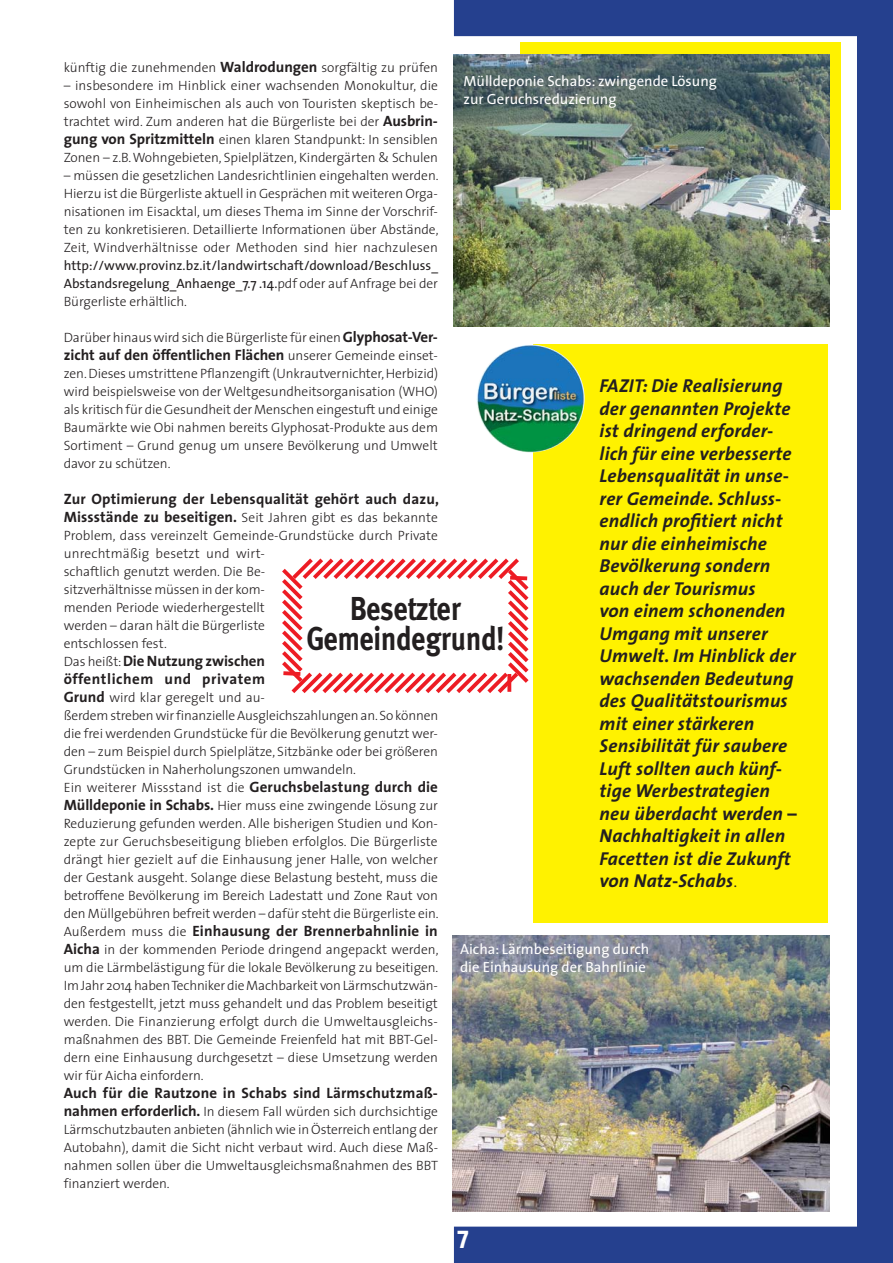
<style>
.page{position:relative;width:893px;height:1263px;background:#fff}
.page>*{position:absolute;margin:0;border:0;box-sizing:border-box;transform-origin:0 0}
.t1{font:700 33.15px/30.3px "Meta";color:#231f20;text-align:center;scale:.85 1}
.t2{font:25.5px "The Sans Bold Caps";color:#fff}
.t3{font:italic 700 18.75px/22.5px "The Sans";letter-spacing:.01em;color:#231f20}
.t4{font:700 15px/18px "The Sans";letter-spacing:.01em;color:#231f20}
.t5{font:14.7px/18px "The Sans";color:#fff}
.t6{font:300 13.5px/18px "The Sans";letter-spacing:-.005em;color:#231f20;text-align:justify}
.t7{font:13.5px/18px "The Sans";letter-spacing:-.005em;color:#231f20;text-align:justify}
.s1{font-weight:700;font-size:15px}
.s2{font-weight:300}
.s3{font-weight:300;font-size:13.5px}
.s4{font-weight:300;font-style:normal}
</style>
<div class="page">
<div style="left:454px;top:0;width:439px;height:36px;background:#25408e"></div>
<div style="left:454px;top:1226px;width:439px;height:37px;background:#25408e"></div>
<div style="left:857px;top:35px;width:36px;height:1228px;background:#25408e"></div>
<svg style="left:282px;top:558px;width:247px;height:135px"></svg>
<div style="left:533px;top:344px;width:295px;height:579px;background:#fff200"></div>
<img style="left:476px;top:345px;width:109px;height:107px;border-radius:50%">
<div style="left:521px;top:43px;width:320px;height:167px;background:#fff200"></div>
<img style="left:453px;top:935px;width:376px;height:277px">
<img style="left:454px;top:55px;width:375px;height:271px">
<p class="t6" style="left:64px;top:60px;width:376px">künftig die zunehmenden <span class="s1">Waldrodungen</span> sorgfältig zu prüfen</p>
<p class="t6" style="left:64px;top:78px;width:376px">– insbesondere im Hinblick einer wachsenden Monokultur, die sowohl von Einheimischen als auch von Touristen skeptisch be&shy;trachtet wird. Zum anderen hat die Bürgerliste bei der <span class="s1">Ausbrin&shy;gung von Spritzmitteln</span> einen klaren Standpunkt: In sensiblen Zonen – z.B. Wohngebieten, Spielplätzen, Kindergärten &amp; Schulen</p>
<p class="t6" style="left:64px;top:168px;width:376px">– müssen die gesetzlichen Landesrichtlinien eingehalten werden.<br>Hierzu ist die Bürgerliste aktuell in Gesprächen mit weiteren Orga&shy;nisationen im Eisacktal, um dieses Thema im Sinne der Vorschrif&shy;ten zu konkretisieren. Detaillierte Informationen über Abstände, Zeit, Windverhältnisse oder Methoden sind hier nachzulesen</p>
<p class="t7" style="left:64px;top:258px;width:376px">http://www.provinz.bz.it/landwirtschaft/download/Beschluss_ Abstandsregelung_Anhaenge_7.7 .14.<span class="s2">pdf oder auf Anfrage bei der Bürgerliste erhältlich.</span></p>
<p class="t6" style="left:64px;top:330px;width:376px">Darüber hinaus wird sich die Bürgerliste für einen <span class="s1">Glyphosat-Ver-</span></p>
<p class="t4" style="left:64px;top:346px;width:376px">zicht auf den öffentlichen Flächen <span class="s3">unserer Gemeinde einset-</span></p>
<p class="t6" style="left:64px;top:366px;width:376px">zen. Dieses umstrittene Pflanzengift (Unkrautvernichter, Herbizid) wird beispielsweise von der Weltgesundheitsorganisation (WHO) als kritisch für die Gesundheit der Menschen eingestuft und einige Baumärkte wie Obi nahmen bereits Glyphosat-Produkte aus dem Sortiment – Grund genug um unsere Bevölkerung und Umwelt davor zu schützen.</p>
<p class="t4" style="left:64px;top:490px;width:377px">Zur Optimierung der Lebensqualität gehört auch dazu,</p>
<p class="t6" style="left:64px;top:510px;width:376px;text-align:left"><span class="s1">Missstände zu beseitigen.</span> Seit Jahren gibt es das bekannte Problem, dass vereinzelt Gemeinde-Grundstücke durch Private unrechtmäßig besetzt und wirt-<br>schaftlich genutzt werden. Die Be-<br>sitzverhältnisse müssen in der kom-<br>menden Periode wiederhergestellt<br>werden – daran hält die Bürgerliste<br>entschlossen fest.</p>
<p class="t4" style="left:64px;top:652px;width:203px"><span class="s3">Das heißt:</span> Die Nutzung zwischen öffentlichem und privatem</p>
<p class="t6" style="left:64px;top:690px;width:376px;text-align:left"><span class="s1">Grund</span> wird klar geregelt und au-<br>ßerdem streben wir finanzielle Ausgleichszahlungen an. So können die frei werdenden Grundstücke für die Bevölkerung genutzt wer&shy;den – zum Beispiel durch Spielplätze, Sitzbänke oder bei größeren Grundstücken in Naherholungszonen umwandeln.<br>Ein weiterer Missstand ist die <span class="s1">Geruchsbelastung durch die Mülldeponie in Schabs.</span> Hier muss eine zwingende Lösung zur Reduzierung gefunden werden. Alle bisherigen Studien und Kon&shy;zepte zur Geruchsbeseitigung blieben erfolglos. Die Bürgerliste drängt hier gezielt auf die Einhausung jener Halle, von welcher der Gestank ausgeht. Solange diese Belastung besteht, muss die betroffene Bevölkerung im Bereich Ladestatt und Zone Raut von den Müllgebühren befreit werden – dafür steht die Bürgerliste ein.</p>
<p class="t4" style="left:64px;top:922px;width:376px"><span class="s3">Außerdem muss die</span> Einhausung der Brennerbahnlinie in</p>
<p class="t6" style="left:64px;top:942px;width:376px"><span class="s1">Aicha</span> in der kommenden Periode dringend angepackt werden, um die Lärmbelästigung für die lokale Bevölkerung zu beseitigen.<br>Im Jahr 2014 haben Techniker die Machbarkeit von Lärmschutzwän&shy;den festgestellt, jetzt muss gehandelt und das Problem beseitigt werden. Die Finanzierung erfolgt durch die Umweltausgleichs&shy;maßnahmen des BBT. Die Gemeinde Freienfeld hat mit BBT-Gel&shy;dern eine Einhausung durchgesetzt – diese Umsetzung werden wir für Aicha einfordern.</p>
<p class="t4" style="left:64px;top:1084px;width:376px">Auch für die Rautzone in Schabs sind Lärmschutzmaß-</p>
<p class="t6" style="left:64px;top:1104px;width:376px"><span class="s1">nahmen erforderlich.</span> In diesem Fall würden sich durchsichtige Lärmschutzbauten anbieten (ähnlich wie in Österreich entlang der Autobahn), damit die Sicht nicht verbaut wird. Auch diese Maß&shy;nahmen sollen über die Umweltausgleichsmaßnahmen des BBT finanziert werden.</p>
<p class="t5" style="left:463px;top:73px;width:255px">Mülldeponie Schabs: zwingende Lösung zur Geruchsreduzierung</p>
<p class="t3" style="left:600px;top:375px;width:199px">FAZIT: Die Realisierung der genannten Projekte ist dringend erforder&shy;lich für eine verbesserte<br>Lebensqualität in unse&shy;rer Gemeinde. Schluss&shy;endlich profitiert nicht nur die einheimische<br>Bevölkerung sondern auch der Tourismus<br>von einem schonenden<br>Umgang mit unserer<br>Umwelt. Im Hinblick der wachsenden Bedeutung des Qualitätstourismus mit einer stärkeren<br>Sensibilität für saubere<br>Luft sollten auch künf&shy;tige Werbestrategien neu überdacht werden –<br>Nachhaltigkeit in allen<br>Facetten ist die Zukunft von Natz-Schabs<span class="s4">.</span></p>
<h1 class="t1" style="left:307px;top:595px;width:233px">Besetzter<br>Gemeindegrund!</h1>
<p class="t5" style="left:460px;top:941px;width:191px">Aicha: Lärmbeseitigung durch die Einhausung der Bahnlinie</p>
<h2 class="t2" style="left:457px;top:1218px;width:13px">7</h2>
</div>
